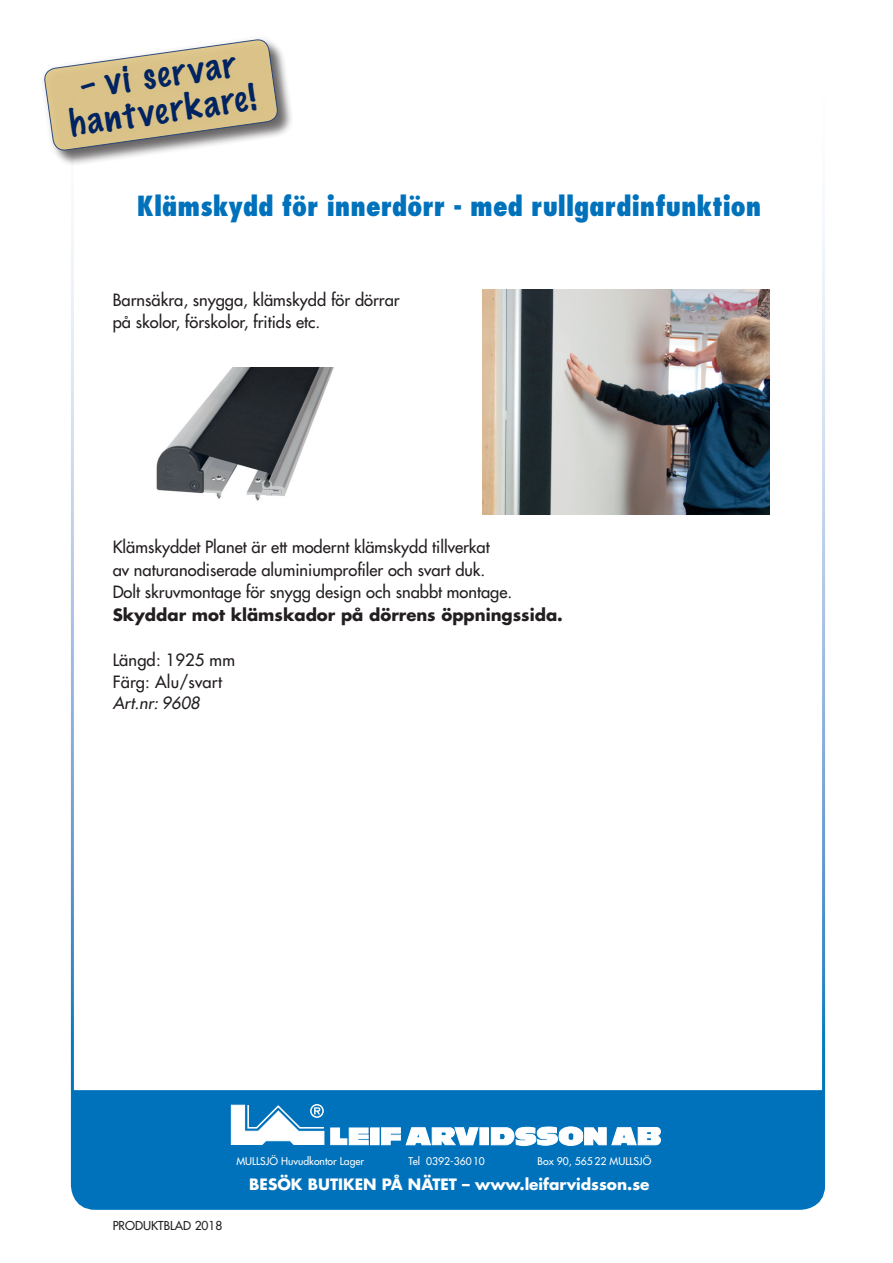
<style>
.page{position:relative;width:893px;height:1263px;background:#fff}
.page>*{position:absolute;margin:0;border:0;box-sizing:border-box;transform-origin:0 0}
.t1{font:100 33.75px/35.7px "Marker Felt";color:#002361;text-align:center}
.t2{font:800 condensed 27px "Futura Std";color:#0072bc}
.t3{font:500 16.5px/22.5px "Futura Std";color:#231f20}
.t4{font:700 16.5px "Futura Std";color:#231f20}
.t5{font:italic 500 16.5px "Futura Std";color:#231f20}
.t6{font:700 15.3px "Futura Std";color:#fff}
.t7{font:500 12px "Futura Std";color:#231f20}
.t8{font:500 10.35px "Futura Std";color:#fff}
</style>
<div class="page">
<div style="left:72px;top:1090px;width:751px;height:118px;background:#0072bc"></div>
<div style="left:480px;top:1128px;width:8px;height:17px;background:#fff"></div>
<div style="left:371px;top:1128px;width:8px;height:17px;background:#fff"></div>
<svg style="left:381px;top:1127px;width:97px;height:18px"></svg>
<svg style="left:491px;top:1101px;width:170px;height:45px"></svg>
<svg style="left:231px;top:1103px;width:138px;height:42px"></svg>
<div style="left:45px;top:40px;width:249px;height:127px;background:#231f20;opacity:.75"></div>
<svg style="left:44px;top:39px;width:235px;height:115px"></svg>
<img style="left:156px;top:367px;width:178px;height:134px">
<img style="left:483px;top:290px;width:286px;height:224px">
<h1 class="t1" style="left:62px;top:70px;width:190px;rotate:-8deg">– vi servar hantverkare!</h1>
<h2 class="t2" style="left:137px;top:189px;width:626px">Klämskydd för innerdörr - med rullgardinfunktion</h2>
<p class="t3" style="left:113px;top:288px;width:288px">Barnsäkra, snygga, klämskydd för dörrar på skolor, förskolor, fritids etc.</p>
<p class="t3" style="left:113px;top:536px;width:401px">Klämskyddet Planet är ett modernt klämskydd tillverkat<br>av naturanodiserade aluminiumprofiler och svart duk.<br>Dolt skruvmontage för snygg design och snabbt montage.</p>
<p class="t4" style="left:113px;top:604px;width:452px">Skyddar mot klämskador på dörrens öppningssida.</p>
<p class="t3" style="left:113px;top:649px;width:124px">Längd: 1925 mm<br>Färg: Alu/svart</p>
<p class="t5" style="left:113px;top:693px;width:89px">Art.nr: 9608</p>
<p class="t7" style="left:113px;top:1218px;width:111px">PRODUKTBLAD 2018</p>
<p class="t8" style="left:236px;top:1154px;width:129px">MULLSJÖ Huvudkontor Lager</p>
<p class="t8" style="left:408px;top:1154px;width:78px">Tel 0392-36010</p>
<p class="t8" style="left:538px;top:1154px;width:115px">Box 90, 565 22 MULLSJÖ</p>
<p class="t6" style="left:249px;top:1174px;width:402px">BESÖK BUTIKEN PÅ NÄTET – www.leifarvidsson.se</p>
</div>
